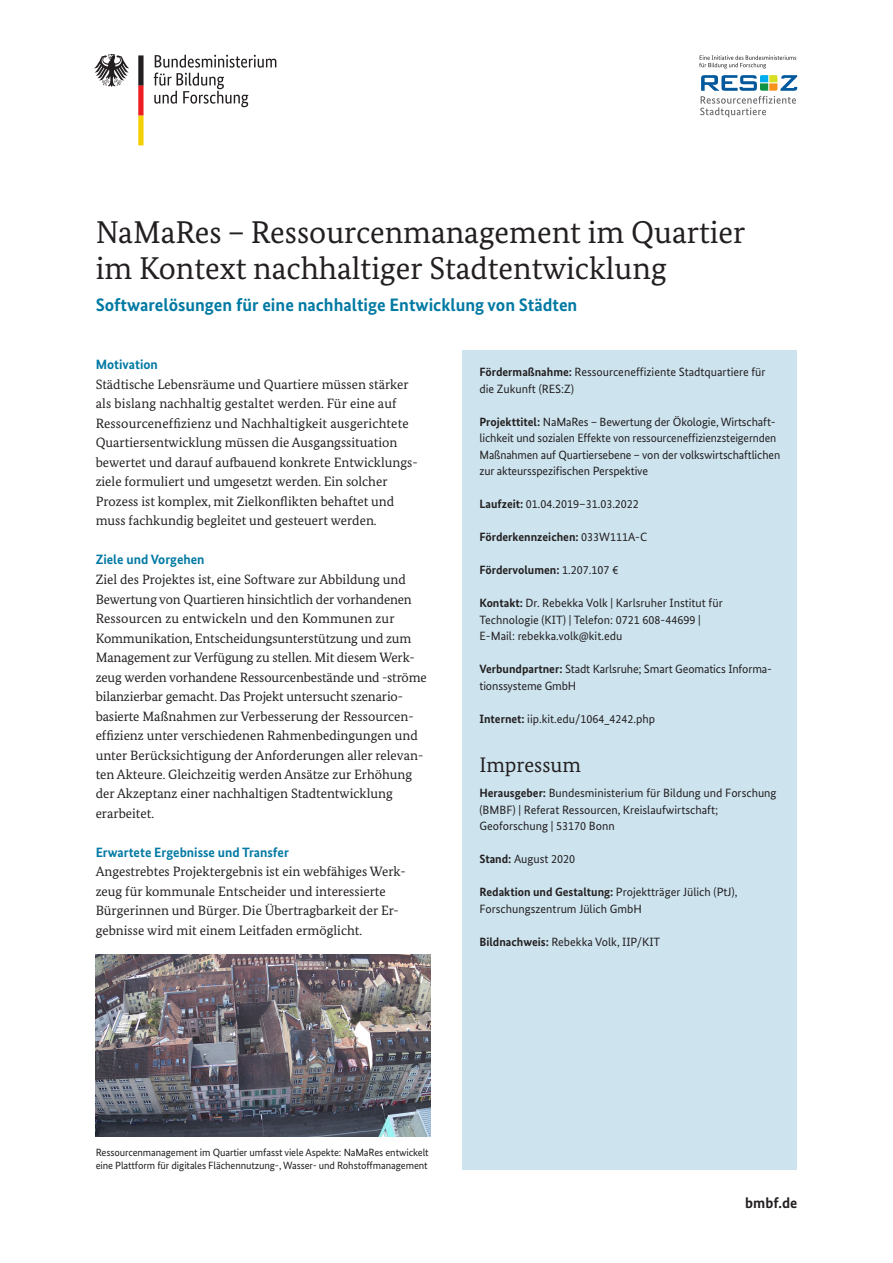
<style>
.page{position:relative;width:893px;height:1263px;background:#fff}
.page>*{position:absolute;margin:0;border:0;box-sizing:border-box;transform-origin:0 0}
.t1{font:31.5px/36px "Bundes Serif";color:#231f20}
.t2{font:21px "Bundes Serif";color:#231f20}
.t3{font:700 18px "Bundes Sans";color:#0079a3}
.t4{font:700 15px "Bundes Sans";color:#231f20}
.t5{font:13.5px/19.5px "Bundes Serif";color:#231f20}
.t6{font:700 13.5px "Bundes Sans";color:#0079a3}
.t7{font:12px/16.5px "Bundes Sans";color:#231f20}
.t8{font:700 12px "Bundes Sans";color:#231f20}
.t9{font:10.5px/13.5px "Bundes Sans";letter-spacing:-.01em;color:#231f20}
.s1{font-weight:700}
.s2{font-weight:400}
</style>
<div class="page">
<svg style="left:154px;top:55px;width:122px;height:52px"></svg>
<svg style="left:94px;top:54px;width:35px;height:33px"></svg>
<svg style="left:138px;top:55px;width:6px;height:90px"></svg>
<div style="left:462px;top:350px;width:335px;height:819px;background:#cde4ef"></div>
<svg style="left:699px;top:55px;width:97px;height:14px"></svg>
<svg style="left:700px;top:75px;width:97px;height:42px"></svg>
<img style="left:96px;top:954px;width:335px;height:182px">
<h1 class="t1" style="left:96px;top:214px;width:651px">NaMaRes – Ressourcenmanagement im Quartier im Kontext nachhaltiger Stadtentwicklung</h1>
<h3 class="t3" style="left:96px;top:294px;width:483px">Softwarelösungen für eine nachhaltige Entwicklung von Städten</h3>
<p class="t6" style="left:96px;top:357px;width:64px">Motivation</p>
<p class="t5" style="left:96px;top:374px;width:323px">Städtische Lebensräume und Quartiere müssen stärker als bislang nachhaltig gestaltet werden. Für eine auf Ressourceneffizienz und Nachhaltigkeit ausgerichtete Quartiersentwicklung müssen die Ausgangssituation bewertet und darauf aufbauend konkrete Entwicklungs&shy;ziele formuliert und umgesetzt werden. Ein solcher Prozess ist komplex, mit Zielkonflikten behaftet und muss fachkundig begleitet und gesteuert werden.</p>
<p class="t6" style="left:96px;top:552px;width:110px">Ziele und Vorgehen</p>
<p class="t5" style="left:96px;top:569px;width:333px">Ziel des Projektes ist, eine Software zur Abbildung und Bewertung von Quartieren hinsichtlich der vorhandenen Ressourcen zu entwickeln und den Kommunen zur Kommunikation, Entscheidungsunterstützung und zum Management zur Verfügung zu stellen. Mit diesem Werk&shy;zeug werden vorhandene Ressourcenbestände und -ströme bilanzierbar gemacht. Das Projekt untersucht szenario&shy;basierte Maßnahmen zur Verbesserung der Ressourcen&shy;effizienz unter verschiedenen Rahmenbedingungen und unter Berücksichtigung der Anforderungen aller relevan&shy;ten Akteure. Gleichzeitig werden Ansätze zur Erhöhung der Akzeptanz einer nachhaltigen Stadtentwicklung erarbeitet.</p>
<p class="t6" style="left:96px;top:844px;width:195px">Erwartete Ergebnisse und Transfer</p>
<p class="t5" style="left:96px;top:862px;width:311px">Angestrebtes Projektergebnis ist ein webfähiges Werk&shy;zeug für kommunale Entscheider und interessierte Bürgerinnen und Bürger. Die Übertragbarkeit der Er&shy;gebnisse wird mit einem Leitfaden ermöglicht.</p>
<p class="t7" style="left:479px;top:364px;width:288px"><span class="s1">Fördermaßnahme:</span> Ressourceneffiziente Stadtquartiere für die Zukunft (RES:Z)</p>
<p class="t7" style="left:479px;top:413px;width:302px"><span class="s1">Projekttitel:</span> NaMaRes – Bewertung der Ökologie, Wirtschaft&shy;lichkeit und sozialen Effekte von ressourceneffizienzsteigernden Maßnahmen auf Quartiersebene – von der volkswirtschaftlichen zur akteursspezifischen Perspektive</p>
<p class="t7" style="left:479px;top:496px;width:161px"><span class="s1">Laufzeit:</span> 01.04.2019–31.03.2022</p>
<p class="t8" style="left:479px;top:530px;width:169px">Förderkennzeichen: <span class="s2">033W111A-C</span></p>
<p class="t8" style="left:479px;top:563px;width:141px">Fördervolumen: <span class="s2">1.207.107 €</span></p>
<p class="t7" style="left:479px;top:595px;width:245px"><span class="s1">Kontakt:</span> Dr. Rebekka Volk | Karlsruher Institut für<br>Technologie (KIT) | Telefon: 0721 608-44699 |<br>E-Mail: rebekka.volk@kit.edu</p>
<p class="t7" style="left:479px;top:661px;width:294px"><span class="s1">Verbundpartner:</span> Stadt Karlsruhe; Smart Geomatics Informa&shy;tionssysteme GmbH</p>
<p class="t7" style="left:479px;top:710px;width:177px"><span class="s1">Internet:</span> iip.kit.edu/1064_4242.php</p>
<h2 class="t2" style="left:479px;top:752px;width:103px">Impressum</h2>
<p class="t7" style="left:479px;top:785px;width:299px"><span class="s1">Herausgeber:</span> Bundesministerium für Bildung und Forschung (BMBF) | Referat Ressourcen, Kreislaufwirtschaft;<br>Geoforschung | 53170 Bonn</p>
<p class="t7" style="left:479px;top:851px;width:97px"><span class="s1">Stand:</span> August 2020</p>
<p class="t7" style="left:479px;top:884px;width:259px"><span class="s1">Redaktion und Gestaltung:</span> Projektträger Jülich (PtJ),<br>Forschungszentrum Jülich GmbH</p>
<p class="t7" style="left:479px;top:933px;width:182px"><span class="s1">Bildnachweis:</span> Rebekka Volk, IIP/KIT</p>
<p class="t9" style="left:96px;top:1145px;width:335px">Ressourcenmanagement im Quartier umfasst viele Aspekte: NaMaRes entwickelt eine Plattform für digitales Flächennutzung-, Wasser- und Rohstoffmanagement</p>
<p class="t4" style="left:745px;top:1194px;width:54px">bmbf.de</p>
</div>
